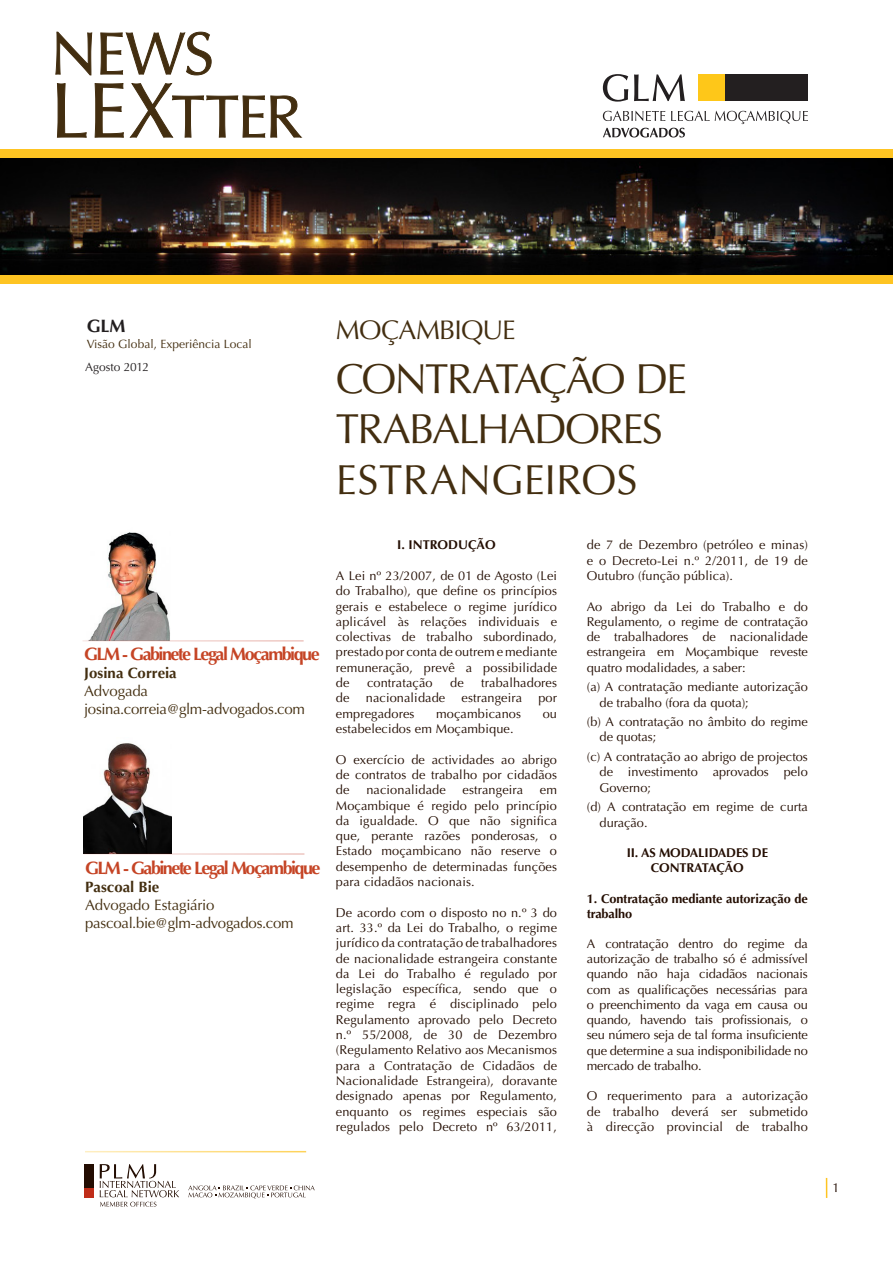
<style>
.page{position:relative;width:893px;height:1263px;background:#fff}
.page>*{position:absolute;margin:0;border:0;box-sizing:border-box;transform-origin:0 0}
.t1{font:42px/50.4px "Optima";letter-spacing:-.04em;color:#432e10}
.t2{font:27px "Optima";letter-spacing:-.035em;color:#432e10}
.t3{font:700 18px "Optima";letter-spacing:-.085em;color:#c54425}
.t4{font:700 18px "Optima";color:#231f20}
.t5{font:15px "Optima";letter-spacing:-.015em;color:#432e10}
.t6{font:700 15px "Optima";color:#432e10}
.Corpo{font:12.75px/15.3px "Optima";letter-spacing:.01em;color:#230d02;text-align:justify}
.Corpo-2{font:700 12.75px/15.3px "Optima";letter-spacing:-.01em;color:#230d02;text-align:center}
.t7{font:12px "Optima";color:#432e10}
.t8{font:12px "Optima";color:#231f20}
</style>
<div class="page">
<img style="left:1px;top:157px;width:892px;height:118px">
<div style="left:84px;top:1188px;width:9px;height:9px;background:#c02d19"></div>
<div style="left:84px;top:1164px;width:9px;height:24px;background:#230d02"></div>
<svg style="left:100px;top:1164px;width:79px;height:43px"></svg>
<svg style="left:188px;top:1185px;width:127px;height:14px"></svg>
<hr style="left:85px;top:1151px;width:221px;height:1px;background:#fec422">
<svg style="left:57px;top:83px;width:245px;height:55px"></svg>
<svg style="left:55px;top:32px;width:157px;height:43px"></svg>
<div style="left:0;top:149px;width:893px;height:8px;background:#fec422"></div>
<div style="left:0;top:275px;width:893px;height:8px;background:#fec422"></div>
<div style="left:725px;top:74px;width:83px;height:27px;background:#231f20"></div>
<div style="left:698px;top:74px;width:27px;height:27px;background:#fec719"></div>
<svg style="left:603px;top:74px;width:25px;height:28px"></svg>
<svg style="left:634px;top:74px;width:51px;height:27px"></svg>
<svg style="left:603px;top:111px;width:205px;height:26px"></svg>
<img style="left:89px;top:532px;width:81px;height:108px">
<hr style="left:82px;top:640px;width:222px;height:2px;background:#c02d19">
<svg style="left:826px;top:1178px;width:1px;height:20px"></svg>
<img style="left:83px;top:743px;width:89px;height:110px">
<hr style="left:83px;top:853px;width:221px;height:2px;background:#c02d19">
<p class="t4" style="left:87px;top:315px;width:40px">GLM</p>
<p class="t7" style="left:87px;top:337px;width:166px">Visão Global, Experiência Local</p>
<p class="t8" style="left:85px;top:360px;width:66px">Agosto 2012</p>
<p class="t2" style="left:336px;top:314px;width:181px">MOÇAMBIQUE</p>
<p class="t1" style="left:336px;top:354px;width:353px">CONTRATAÇÃO DE<br>TRABALHADORES<br>ESTRANGEIROS</p>
<p class="t3" style="left:84px;top:644px;width:237px">GLM - Gabinete Legal Moçambique</p>
<p class="t6" style="left:84px;top:664px;width:94px">Josina Correia</p>
<p class="t5" style="left:84px;top:683px;width:65px">Advogada</p>
<p class="t5" style="left:84px;top:701px;width:222px">josina.correia@glm-advogados.com</p>
<p class="t3" style="left:85px;top:857px;width:237px">GLM - Gabinete Legal Moçambique</p>
<p class="t6" style="left:85px;top:878px;width:76px">Pascoal Bie</p>
<p class="t5" style="left:85px;top:896px;width:131px">Advogado Estagiário</p>
<p class="t5" style="left:85px;top:914px;width:210px">pascoal.bie@glm-advogados.com</p>
<p class="Corpo-2" style="left:397px;top:538px;width:100px">I. INTRODUÇÃO</p>
<p class="Corpo" style="left:336px;top:568px;width:223px">A Lei nº 23/2007, de 01 de Agosto (Lei do Trabalho), que define os princípios gerais e estabelece o regime jurídico aplicável às relações individuais e colectivas de trabalho subordinado, prestado por conta de outrem e mediante remuneração, prevê a possibilidade de</p>
<p class="Corpo" style="left:367px;top:675px;width:67px">contratação</p>
<p class="Corpo" style="left:450px;top:675px;width:15px">de</p>
<p class="Corpo" style="left:481px;top:675px;width:77px">trabalhadores</p>
<p class="Corpo" style="left:336px;top:691px;width:15px">de</p>
<p class="Corpo" style="left:366px;top:691px;width:81px">nacionalidade</p>
<p class="Corpo" style="left:462px;top:691px;width:62px">estrangeira</p>
<p class="Corpo" style="left:538px;top:691px;width:20px">por</p>
<p class="Corpo" style="left:336px;top:706px;width:80px">empregadores</p>
<p class="Corpo" style="left:436px;top:706px;width:87px">moçambicanos</p>
<p class="Corpo" style="left:543px;top:706px;width:16px">ou</p>
<p class="Corpo" style="left:336px;top:721px;width:179px">estabelecidos em Moçambique.</p>
<p class="Corpo" style="left:336px;top:752px;width:223px">O exercício de actividades ao abrigo de contratos de trabalho por cidadãos de</p>
<p class="Corpo" style="left:366px;top:782px;width:81px">nacionalidade</p>
<p class="Corpo" style="left:463px;top:782px;width:62px">estrangeira</p>
<p class="Corpo" style="left:336px;top:782px;width:223px;text-indent:204px">em Moçambique é regido pelo princípio da igualdade. O que não significa que, perante razões ponderosas, o Estado moçambicano não reserve o desempenho de determinadas funções para cidadãos nacionais.</p>
<p class="Corpo" style="left:336px;top:905px;width:223px">De acordo com o disposto no n.º 3 do art. 33.º da Lei do Trabalho, o regime jurídico da contratação de trabalhadores de nacionalidade estrangeira constante da Lei do Trabalho é regulado por legislação específica, sendo que o regime regra é disciplinado pelo Regulamento aprovado pelo Decreto n.º 55/2008, de 30 de Dezembro (Regulamento Relativo aos Mecanismos para a Contratação de Cidadãos de Nacionalidade Estrangeira), doravante designado apenas por Regulamento, enquanto os regimes especiais são regulados pelo Decreto nº 63/2011,</p>
<p class="Corpo" style="left:587px;top:538px;width:223px">de 7 de Dezembro (petróleo e minas) e o Decreto-Lei n.º 2/2011, de 19 de Outubro (função pública).</p>
<p class="Corpo" style="left:587px;top:599px;width:223px">Ao abrigo da Lei do Trabalho e do Regulamento, o regime de contratação de trabalhadores de nacionalidade estrangeira em Moçambique reveste quatro modalidades, a saber:</p>
<p class="Corpo" style="left:600px;top:679px;width:210px;text-indent:-13px">(a) A contratação mediante autorização de trabalho (fora da quota);</p>
<p class="Corpo" style="left:600px;top:714px;width:210px;text-indent:-13px">(b) A contratação no âmbito do regime de quotas;</p>
<p class="Corpo" style="left:600px;top:749px;width:210px;text-indent:-13px">(c) A contratação ao abrigo de projectos de investimento aprovados pelo Governo;</p>
<p class="Corpo" style="left:600px;top:799px;width:210px;text-indent:-13px">(d) A contratação em regime de curta duração.</p>
<p class="Corpo-2" style="left:627px;top:845px;width:143px">II. AS MODALIDADES DE<br>CONTRATAÇÃO</p>
<p class="Corpo-2" style="left:587px;top:891px;width:223px;text-align:left">1. Contratação mediante autorização de trabalho</p>
<p class="Corpo" style="left:587px;top:936px;width:223px">A contratação dentro do regime da autorização de trabalho só é admissível quando não haja cidadãos nacionais com as qualificações necessárias para o preenchimento da vaga em causa ou quando, havendo tais profissionais, o seu número seja de tal forma insuficiente que determine a sua indisponibilidade no mercado de trabalho.</p>
<p class="Corpo" style="left:587px;top:1089px;width:223px">O requerimento para a autorização de trabalho deverá ser submetido à direcção provincial de trabalho</p>
<p class="Corpo" style="left:832px;top:1180px;width:9px">1</p>
</div>
